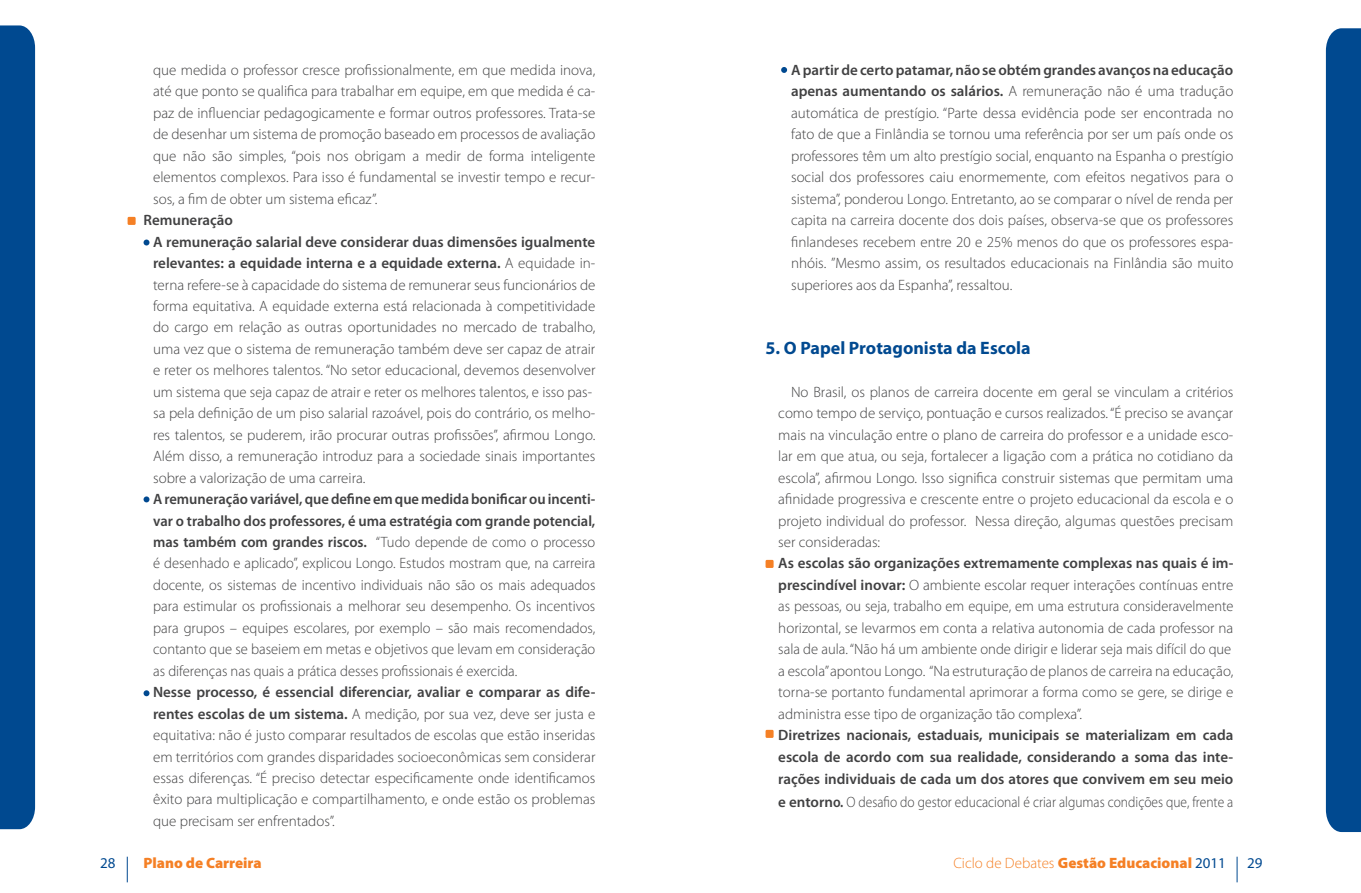
<style>
.page{position:relative;width:1361px;height:893px;background:#fff}
.page>*{position:absolute;margin:0;border:0;box-sizing:border-box;transform-origin:0 0}
.t1{font:700 18px "Myriad Pro";color:#004990}
.t2{font:300 15px/21.5px "Myriad Pro";color:#414142;text-align:justify}
.t3{font:600 15px/22.2px "Myriad Pro";color:#414142;text-align:justify}
.t4{font:900 15px "Myriad Pro";color:#f58025}
.t5{font:15px "Myriad Pro";color:#004990}
.s1{font-weight:600}
.s2{font-weight:300}
.s3{font-weight:400;color:#004990}
</style>
<div class="page">
<div style="left:1326px;top:28px;width:35px;height:804px;background:#004990"></div>
<svg style="left:1236px;top:857px;width:1px;height:25px"></svg>
<svg style="left:127px;top:857px;width:1px;height:25px"></svg>
<svg style="left:144px;top:240px;width:5px;height:5px"></svg>
<div style="left:128px;top:217px;width:8px;height:8px;background:#f58025"></div>
<svg style="left:144px;top:496px;width:5px;height:6px"></svg>
<svg style="left:144px;top:690px;width:5px;height:6px"></svg>
<svg style="left:781px;top:67px;width:6px;height:6px"></svg>
<div style="left:765px;top:560px;width:8px;height:8px;background:#f58025"></div>
<div style="left:765px;top:730px;width:8px;height:8px;background:#f58025"></div>
<div style="left:0;top:25px;width:35px;height:804px;background:#004990"></div>
<p class="t2" style="left:153px;top:59px;width:444px">que medida o professor cresce profissionalmente, em que medida inova, até que ponto se qualifica para trabalhar em equipe, em que medida é ca&shy;paz de influenciar pedagogicamente e formar outros professores. Trata-se de desenhar um sistema de promoção baseado em processos de avaliação que não são simples, “pois nos obrigam a medir de forma inteligente elementos complexos. Para isso é fundamental se investir tempo e recur&shy;sos, a fim de obter um sistema eficaz”.</p>
<p class="t2" style="left:153px;top:209px;width:444px;text-align:left;text-indent:-10px"><span class="s1">Remuneração<br>A remuneração salarial deve considerar duas dimensões igualmente relevantes: a equidade interna e a equidade externa.</span> A equidade in&shy;terna refere-se à capacidade do sistema de remunerar seus funcionários de forma equitativa. A equidade externa está relacionada à competitividade do cargo em relação as outras oportunidades no mercado de trabalho, uma vez que o sistema de remuneração também deve ser capaz de atrair e reter os melhores talentos. “No setor educacional, devemos desenvolver um sistema que seja capaz de atrair e reter os melhores talentos, e isso pas&shy;sa pela definição de um piso salarial razoável, pois do contrário, os melho&shy;res talentos, se puderem, irão procurar outras profissões”, afirmou Longo.<br>Além disso, a remuneração introduz para a sociedade sinais importantes sobre a valorização de uma carreira.</p>
<p class="t2" style="left:153px;top:488px;width:444px"><span class="s1">A remuneração variável, que define em que medida bonificar ou incenti&shy;var o trabalho dos professores, é uma estratégia com grande potencial, mas também com grandes riscos.</span> “Tudo depende de como o processo é desenhado e aplicado”, explicou Longo. Estudos mostram que, na carreira docente, os sistemas de incentivo individuais não são os mais adequados para estimular os profissionais a melhorar seu desempenho. Os incentivos para grupos – equipes escolares, por exemplo – são mais recomendados, contanto que se baseiem em metas e objetivos que levam em consideração as diferenças nas quais a prática desses profissionais é exercida.</p>
<p class="t2" style="left:153px;top:681px;width:444px"><span class="s1">Nesse processo, é essencial diferenciar, avaliar e comparar as dife&shy;rentes escolas de um sistema.</span> A medição, por sua vez, deve ser justa e equitativa: não é justo comparar resultados de escolas que estão inseridas em territórios com grandes disparidades socioeconômicas sem considerar essas diferenças. “É preciso detectar especificamente onde identificamos êxito para multiplicação e compartilhamento, e onde estão os problemas que precisam ser enfrentados”.</p>
<p class="t2" style="left:791px;top:59px;width:444px"><span class="s1">A partir de certo patamar, não se obtém grandes avanços na educação apenas aumentando os salários.</span> A remuneração não é uma tradução automática de prestígio. “Parte dessa evidência pode ser encontrada no fato de que a Finlândia se tornou uma referência por ser um país onde os professores têm um alto prestígio social, enquanto na Espanha o prestígio social dos professores caiu enormemente, com efeitos negativos para o sistema”, ponderou Longo. Entretanto, ao se comparar o nível de renda per capita na carreira docente dos dois países, observa-se que os professores finlandeses recebem entre 20 e 25% menos do que os professores espa&shy;nhóis. ”Mesmo assim, os resultados educacionais na Finlândia são muito superiores aos da Espanha”, ressaltou.</p>
<p class="t1" style="left:765px;top:336px;width:266px">5. O Papel Protagonista da Escola</p>
<p class="t2" style="left:778px;top:381px;width:456px;text-indent:13px">No Brasil, os planos de carreira docente em geral se vinculam a critérios como tempo de serviço, pontuação e cursos realizados. “É preciso se avançar mais na vinculação entre o plano de carreira do professor e a unidade esco&shy;lar em que atua, ou seja, fortalecer a ligação com a prática no cotidiano da escola”, afirmou Longo. Isso significa construir sistemas que permitam uma afinidade progressiva e crescente entre o projeto educacional da escola e o projeto individual do professor. Nessa direção, algumas questões precisam ser consideradas:</p>
<p class="t2" style="left:778px;top:553px;width:456px;text-align:left"><span class="s1">As escolas são organizações extremamente complexas nas quais é im&shy;prescindível inovar:</span> O ambiente escolar requer interações contínuas entre as pessoas, ou seja, trabalho em equipe, em uma estrutura consideravelmente horizontal, se levarmos em conta a relativa autonomia de cada professor na sala de aula. “Não há um ambiente onde dirigir e liderar seja mais difícil do que a escola” apontou Longo. “Na estruturação de planos de carreira na educação, torna-se portanto fundamental aprimorar a forma como se gere, se dirige e administra esse tipo de organização tão complexa”.</p>
<p class="t3" style="left:778px;top:723px;width:456px">Diretrizes nacionais, estaduais, municipais se materializam em cada escola de acordo com sua realidade, considerando a soma das inte&shy;rações individuais de cada um dos atores que convivem em seu meio e entorno. <span class="s2">O desafio do gestor educacional é criar algumas condições que, frente a</span></p>
<p class="t5" style="left:100px;top:853px;width:17px">28</p>
<p class="t4" style="left:144px;top:853px;width:120px">Plano de Carreira</p>
<p class="t4" style="left:953px;top:853px;width:274px"><span class="s2">Ciclo de Debates</span> Gestão Educacional <span class="s3">2011</span></p>
<p class="t5" style="left:1247px;top:853px;width:17px">29</p>
</div>
